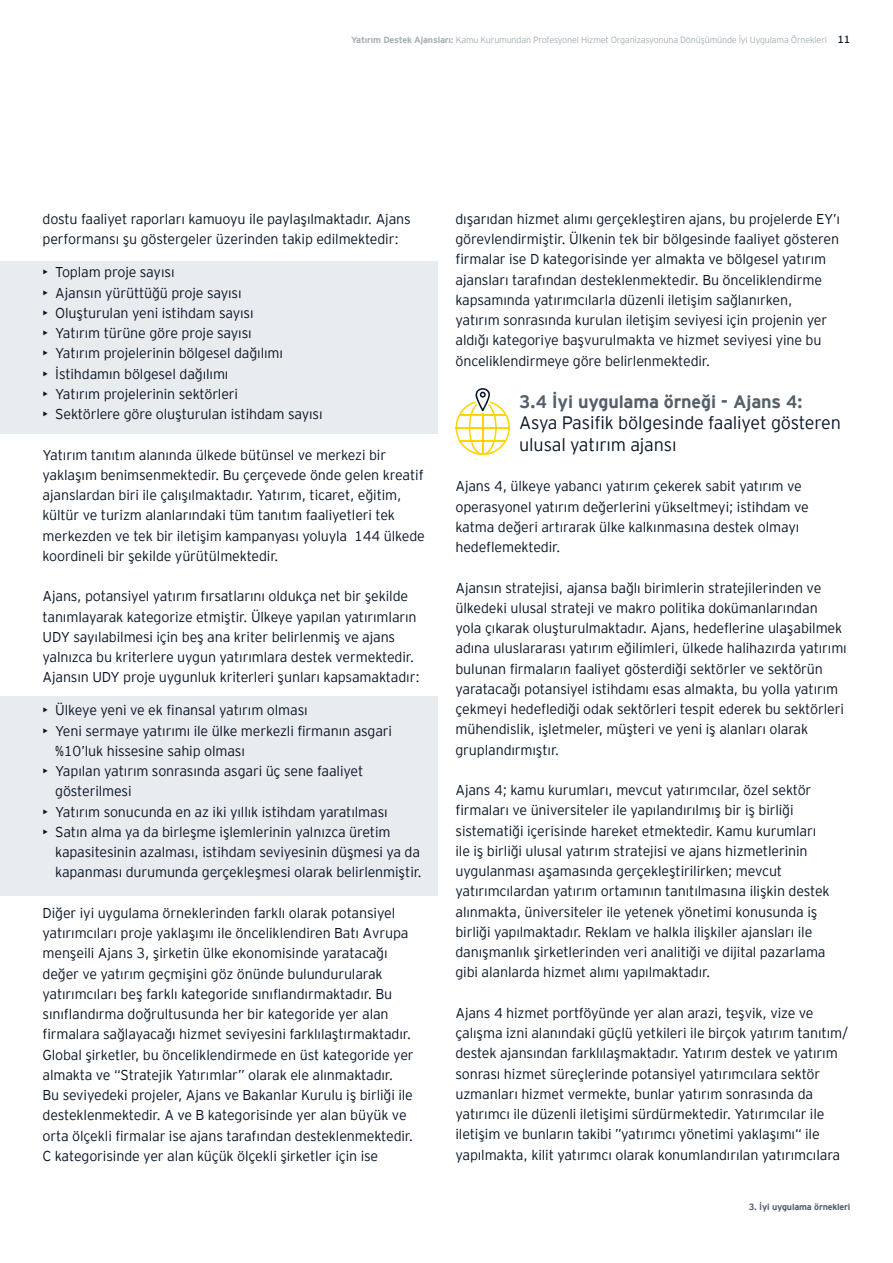
<style>
.page{position:relative;width:893px;height:1263px;background:#fff}
.page>*{position:absolute;margin:0;border:0;box-sizing:border-box;transform-origin:0 0}
.t1{font:300 18px/21.6px "EY Interstate";letter-spacing:-.01em;color:#0a1627}
.t2{font:700 18px "EY Interstate";letter-spacing:-.01em;color:#54606b}
.t3{font:300 14.25px/20.2px "EY Interstate";letter-spacing:-.01em;color:#0a1627}
.t4{font:300 9px "EY Interstate";letter-spacing:-.02em;color:#a7afb5}
.t5{font:700 9px "EY Interstate";letter-spacing:-.02em;color:#54606b}
.s1{font-weight:700}
.s2{font-weight:400;font-size:10.5px;color:#0a1627}
</style>
<div class="page">
<div style="left:0;top:261px;width:437px;height:172px;background:#e9ecee"></div>
<div style="left:0;top:696px;width:437px;height:199px;background:#e9ecee"></div>
<svg style="left:455px;top:388px;width:55px;height:67px"></svg>
<hr style="left:482px;top:414px;width:1px;height:41px;background:#ffd400">
<p class="t4" style="left:351px;top:33px;width:501px"><span class="s1">Yatırım Destek Ajansları:</span> Kamu Kurumundan Profesyonel Hizmet Organizasyonuna Dönüşümünde İyi Uygulama Örnekleri <span class="s2">11</span></p>
<p class="t3" style="left:43px;top:208px;width:370px">dostu faaliyet raporları kamuoyu ile paylaşılmaktadır. Ajans performansı şu göstergeler üzerinden takip edilmektedir:</p>
<p class="t3" style="left:43px;top:261px;width:134px">• Toplam proje sayısı</p>
<p class="t3" style="left:43px;top:281px;width:201px">• Ajansın yürüttüğü proje sayısı</p>
<p class="t3" style="left:43px;top:302px;width:213px">• Oluşturulan yeni istihdam sayısı</p>
<p class="t3" style="left:43px;top:322px;width:211px">• Yatırım türüne göre proje sayısı</p>
<p class="t3" style="left:43px;top:342px;width:242px">• Yatırım projelerinin bölgesel dağılımı</p>
<p class="t3" style="left:43px;top:362px;width:187px">• İstihdamın bölgesel dağılımı</p>
<p class="t3" style="left:43px;top:383px;width:197px">• Yatırım projelerinin sektörleri</p>
<p class="t3" style="left:43px;top:403px;width:282px">• Sektörlere göre oluşturulan istihdam sayısı</p>
<p class="t3" style="left:43px;top:443px;width:384px">Yatırım tanıtım alanında ülkede bütünsel ve merkezi bir yaklaşım benimsenmektedir. Bu çerçevede önde gelen kreatif ajanslardan biri ile çalışılmaktadır. Yatırım, ticaret, eğitim, kültür ve turizm alanlarındaki tüm tanıtım faaliyetleri tek merkezden ve tek bir iletişim kampanyası yoluyla 144 ülkede koordineli bir şekilde yürütülmektedir.</p>
<p class="t3" style="left:43px;top:585px;width:379px">Ajans, potansiyel yatırım fırsatlarını oldukça net bir şekilde tanımlayarak kategorize etmiştir. Ülkeye yapılan yatırımların UDY sayılabilmesi için beş ana kriter belirlenmiş ve ajans yalnızca bu kriterlere uygun yatırımlara destek vermektedir.<br>Ajansın UDY proje uygunluk kriterleri şunları kapsamaktadır:</p>
<p class="t3" style="left:43px;top:699px;width:267px">• Ülkeye yeni ve ek finansal yatırım olması</p>
<p class="t3" style="left:55px;top:719px;width:338px;text-indent:-13px">• Yeni sermaye yatırımı ile ülke merkezli firmanın asgari %10’luk hissesine sahip olması</p>
<p class="t3" style="left:55px;top:760px;width:310px;text-indent:-13px">• Yapılan yatırım sonrasında asgari üç sene faaliyet gösterilmesi</p>
<p class="t3" style="left:43px;top:800px;width:347px">• Yatırım sonucunda en az iki yıllık istihdam yaratılması</p>
<p class="t3" style="left:55px;top:821px;width:368px;text-indent:-13px">• Satın alma ya da birleşme işlemlerinin yalnızca üretim kapasitesinin azalması, istihdam seviyesinin düşmesi ya da kapanması durumunda gerçekleşmesi olarak belirlenmiştir.</p>
<p class="t3" style="left:43px;top:902px;width:373px">Diğer iyi uygulama örneklerinden farklı olarak potansiyel yatırımcıları proje yaklaşımı ile önceliklendiren Batı Avrupa menşeili Ajans 3, şirketin ülke ekonomisinde yaratacağı değer ve yatırım geçmişini göz önünde bulundurularak yatırımcıları beş farklı kategoride sınıflandırmaktadır. Bu sınıflandırma doğrultusunda her bir kategoride yer alan firmalara sağlayacağı hizmet seviyesini farklılaştırmaktadır.<br>Global şirketler, bu önceliklendirmede en üst kategoride yer almakta ve “Stratejik Yatırımlar” olarak ele alınmaktadır.<br>Bu seviyedeki projeler, Ajans ve Bakanlar Kurulu iş birliği ile desteklenmektedir. A ve B kategorisinde yer alan büyük ve orta ölçekli firmalar ise ajans tarafından desteklenmektedir.<br>C kategorisinde yer alan küçük ölçekli şirketler için ise</p>
<p class="t3" style="left:455px;top:208px;width:386px">dışarıdan hizmet alımı gerçekleştiren ajans, bu projelerde EY’ı görevlendirmiştir. Ülkenin tek bir bölgesinde faaliyet gösteren firmalar ise D kategorisinde yer almakta ve bölgesel yatırım ajansları tarafından desteklenmektedir. Bu önceliklendirme kapsamında yatırımcılarla düzenli iletişim sağlanırken, yatırım sonrasında kurulan iletişim seviyesi için projenin yer aldığı kategoriye başvurulmakta ve hizmet seviyesi yine bu önceliklendirmeye göre belirlenmektedir.</p>
<p class="t2" style="left:519px;top:388px;width:285px">3.4 İyi uygulama örneği - Ajans 4:</p>
<p class="t1" style="left:519px;top:411px;width:323px">Asya Pasifik bölgesinde faaliyet gösteren ulusal yatırım ajansı</p>
<p class="t3" style="left:455px;top:475px;width:355px">Ajans 4, ülkeye yabancı yatırım çekerek sabit yatırım ve operasyonel yatırım değerlerini yükseltmeyi; istihdam ve katma değeri artırarak ülke kalkınmasına destek olmayı hedeflemektedir.</p>
<p class="t3" style="left:455px;top:577px;width:393px">Ajansın stratejisi, ajansa bağlı birimlerin stratejilerinden ve ülkedeki ulusal strateji ve makro politika dokümanlarından yola çıkarak oluşturulmaktadır. Ajans, hedeflerine ulaşabilmek adına uluslararası yatırım eğilimleri, ülkede halihazırda yatırımı bulunan firmaların faaliyet gösterdiği sektörler ve sektörün yaratacağı potansiyel istihdamı esas almakta, bu yolla yatırım çekmeyi hedeflediği odak sektörleri tespit ederek bu sektörleri mühendislik, işletmeler, müşteri ve yeni iş alanları olarak gruplandırmıştır.</p>
<p class="t3" style="left:455px;top:779px;width:376px">Ajans 4; kamu kurumları, mevcut yatırımcılar, özel sektör firmaları ve üniversiteler ile yapılandırılmış bir iş birliği sistematiği içerisinde hareket etmektedir. Kamu kurumları ile iş birliği ulusal yatırım stratejisi ve ajans hizmetlerinin uygulanması aşamasında gerçekleştirilirken; mevcut yatırımcılardan yatırım ortamının tanıtılmasına ilişkin destek alınmakta, üniversiteler ile yetenek yönetimi konusunda iş birliği yapılmaktadır. Reklam ve halkla ilişkiler ajansları ile danışmanlık şirketlerinden veri analitiği ve dijital pazarlama gibi alanlarda hizmet alımı yapılmaktadır.</p>
<p class="t3" style="left:455px;top:1002px;width:394px">Ajans 4 hizmet portföyünde yer alan arazi, teşvik, vize ve çalışma izni alanındaki güçlü yetkileri ile birçok yatırım tanıtım/ destek ajansından farklılaşmaktadır. Yatırım destek ve yatırım sonrası hizmet süreçlerinde potansiyel yatırımcılara sektör uzmanları hizmet vermekte, bunlar yatırım sonrasında da yatırımcı ile düzenli iletişimi sürdürmektedir. Yatırımcılar ile iletişim ve bunların takibi ”yatırımcı yönetimi yaklaşımı“ ile yapılmakta, kilit yatırımcı olarak konumlandırılan yatırımcılara</p>
<p class="t5" style="left:749px;top:1200px;width:103px">3. İyi uygulama örnekleri</p>
</div>
